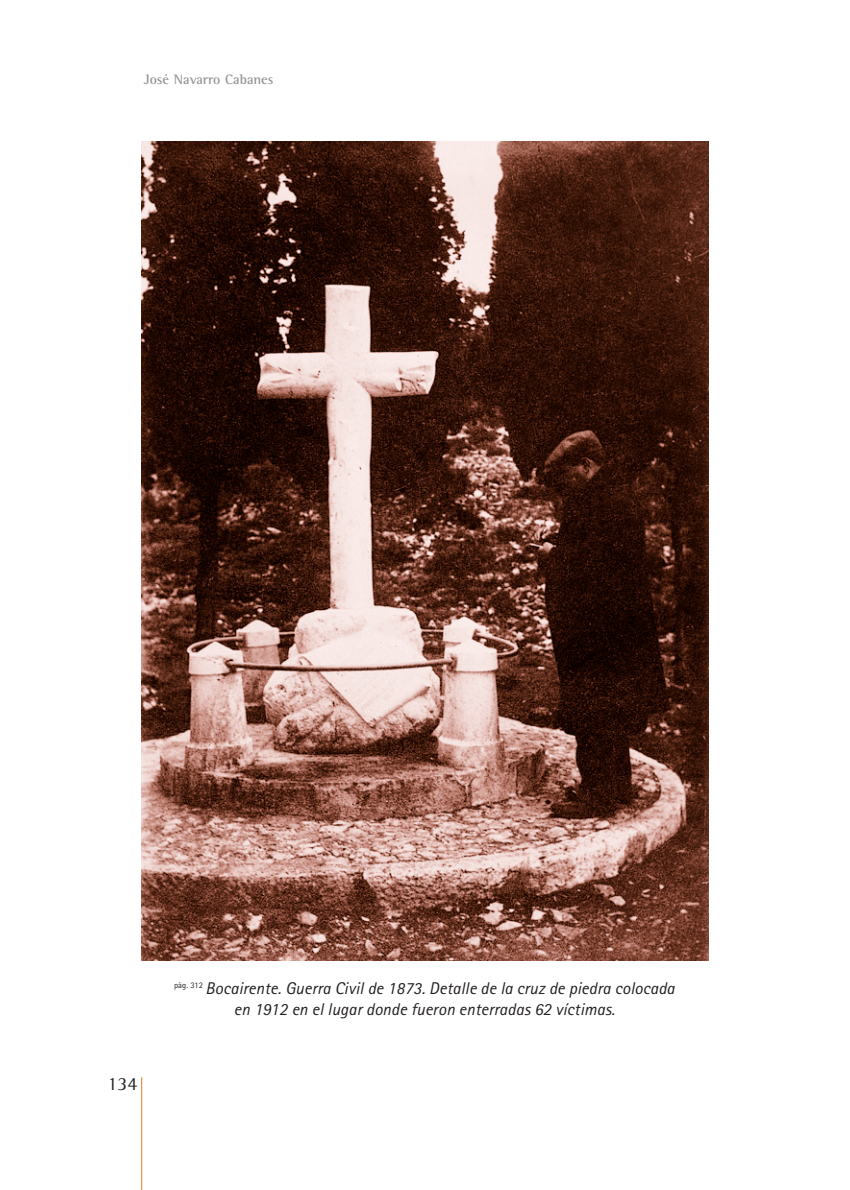
<style>
.page{position:relative;width:850px;height:1190px;background:#fff}
.page>*{position:absolute;margin:0;border:0;box-sizing:border-box;transform-origin:0 0}
.t1{font:19px "Rotis Semi Serif";color:#231f20}
.t2{font:italic 17px/21px "Rotis Sans Serif";letter-spacing:.005em;color:#231f20;text-align:center}
.t3{font:700 14px "Rotis Semi Serif";color:#939598}
</style>
<div class="page">
<hr style="left:141px;top:1077px;width:1px;height:113px;background:#e67b1d">
<img style="left:142px;top:142px;width:567px;height:818px">
<p class="t3" style="left:144px;top:74px;width:131px">José Navarro Cabanes</p>
<p class="t1" style="left:108px;top:1077px;width:31px">134</p>
<p class="t2" style="left:174px;top:980px;width:502px"><sup>pàg.</sup> <sup>312</sup> Bocairente. Guerra Civil de 1873. Detalle de la cruz de piedra colocada en 1912 en el lugar donde fueron enterradas 62 víctimas.</p>
</div>
